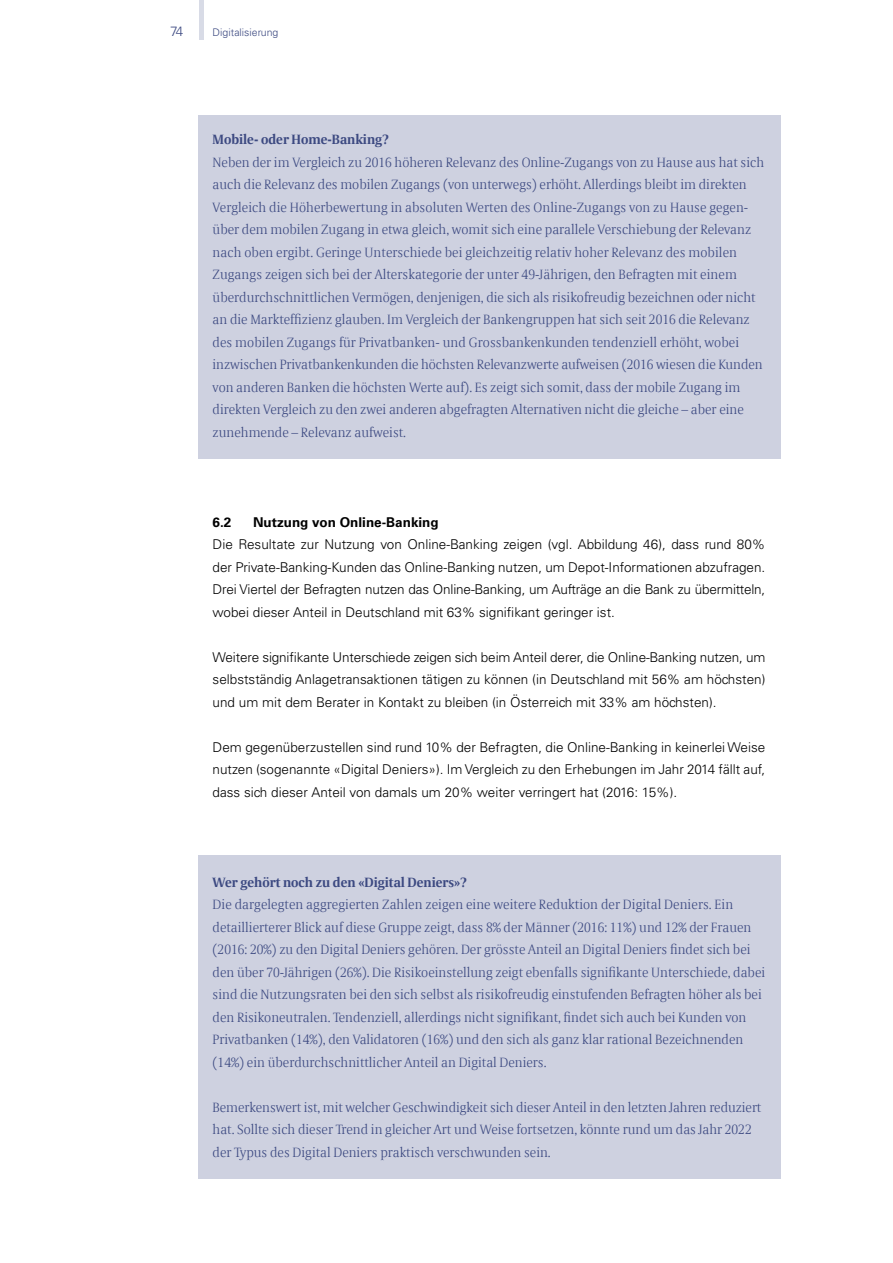
<style>
.page{position:relative;width:893px;height:1263px;background:#fff}
.page>*{position:absolute;margin:0;border:0;box-sizing:border-box;transform-origin:0 0}
.t1{font:300 13.5px/22.5px "Allianz Serif";color:#3c4981}
.t2{font:300 13.5px/22.5px "Univers";color:#000;text-align:justify}
.t3{font:700 13.5px "Allianz Serif";color:#3c4981}
.t4{font:700 13.5px "Univers";color:#000}
.t5{font:300 13.5px "Univers";color:#3c4981}
.t6{font:300 10.5px "Univers";color:#3c4981}
</style>
<div class="page">
<hr style="left:200px;top:0;width:4px;height:40px;background:#d8dbe6">
<div style="left:198px;top:855px;width:582px;height:324px;background:#ced1e0"></div>
<div style="left:198px;top:116px;width:582px;height:343px;background:#ced1e0"></div>
<p class="t5" style="left:170px;top:23px;width:15px">74</p>
<p class="t6" style="left:213px;top:26px;width:67px">Digitalisierung</p>
<p class="t3" style="left:213px;top:131px;width:178px">Mobile- oder Home-Banking?</p>
<p class="t1" style="left:213px;top:151px;width:553px">Neben der im Vergleich zu 2016 höheren Relevanz des Online-Zugangs von zu Hause aus hat sich auch die Relevanz des mobilen Zugangs (von unterwegs) erhöht. Allerdings bleibt im direkten Vergleich die Höherbewertung in absoluten Werten des Online-Zugangs von zu Hause gegen&shy;über dem mobilen Zugang in etwa gleich, womit sich eine parallele Verschiebung der Relevanz nach oben ergibt. Geringe Unterschiede bei gleichzeitig relativ hoher Relevanz des mobilen Zugangs zeigen sich bei der Alterskategorie der unter 49-Jährigen, den Befragten mit einem überdurchschnittlichen Vermögen, denjenigen, die sich als risikofreudig bezeichnen oder nicht an die Markteffizienz glauben. Im Vergleich der Bankengruppen hat sich seit 2016 die Relevanz des mobilen Zugangs für Privatbanken- und Grossbankenkunden tendenziell erhöht, wobei inzwischen Privatbankenkunden die höchsten Relevanzwerte aufweisen (2016 wiesen die Kunden von anderen Banken die höchsten Werte auf). Es zeigt sich somit, dass der mobile Zugang im direkten Vergleich zu den zwei anderen abgefragten Alternativen nicht die gleiche – aber eine zunehmende – Relevanz aufweist.</p>
<p class="t4" style="left:213px;top:514px;width:20px">6.2</p>
<p class="t4" style="left:253px;top:514px;width:187px">Nutzung von Online-Banking</p>
<p class="t2" style="left:213px;top:533px;width:554px">Die Resultate zur Nutzung von Online-Banking zeigen (vgl. Abbildung 46), dass rund 80% der Private-Banking-Kunden das Online-Banking nutzen, um Depot-Informationen abzufragen.<br>Drei Viertel der Befragten nutzen das Online-Banking, um Aufträge an die Bank zu übermitteln, wobei dieser Anteil in Deutschland mit 63% signifikant geringer ist.</p>
<p class="t2" style="left:213px;top:645px;width:554px">Weitere signifikante Unterschiede zeigen sich beim Anteil derer, die Online-Banking nutzen, um selbstständig Anlagetransaktionen tätigen zu können (in Deutschland mit 56% am höchsten) und um mit dem Berater in Kontakt zu bleiben (in Österreich mit 33% am höchsten).</p>
<p class="t2" style="left:213px;top:735px;width:554px">Dem gegenüberzustellen sind rund 10% der Befragten, die Online-Banking in keinerlei Weise nutzen (sogenannte «Digital Deniers»). Im Vergleich zu den Erhebungen im Jahr 2014 fällt auf, dass sich dieser Anteil von damals um 20% weiter verringert hat (2016: 15%).</p>
<p class="t3" style="left:213px;top:873px;width:256px">Wer gehört noch zu den «Digital Deniers»?</p>
<p class="t1" style="left:213px;top:894px;width:554px">Die dargelegten aggregierten Zahlen zeigen eine weitere Reduktion der Digital Deniers. Ein detaillierterer Blick auf diese Gruppe zeigt, dass 8% der Männer (2016: 11%) und 12% der Frauen (2016: 20%) zu den Digital Deniers gehören. Der grösste Anteil an Digital Deniers findet sich bei den über 70-Jährigen (26%). Die Risikoeinstellung zeigt ebenfalls signifikante Unterschiede, dabei sind die Nutzungsraten bei den sich selbst als risikofreudig einstufenden Befragten höher als bei den Risikoneutralen. Tendenziell, allerdings nicht signifikant, findet sich auch bei Kunden von Privatbanken (14%), den Validatoren (16%) und den sich als ganz klar rational Bezeichnenden (14%) ein überdurchschnittlicher Anteil an Digital Deniers.</p>
<p class="t1" style="left:213px;top:1096px;width:550px">Bemerkenswert ist, mit welcher Geschwindigkeit sich dieser Anteil in den letzten Jahren reduziert hat. Sollte sich dieser Trend in gleicher Art und Weise fortsetzen, könnte rund um das Jahr 2022 der Typus des Digital Deniers praktisch verschwunden sein.</p>
</div>
